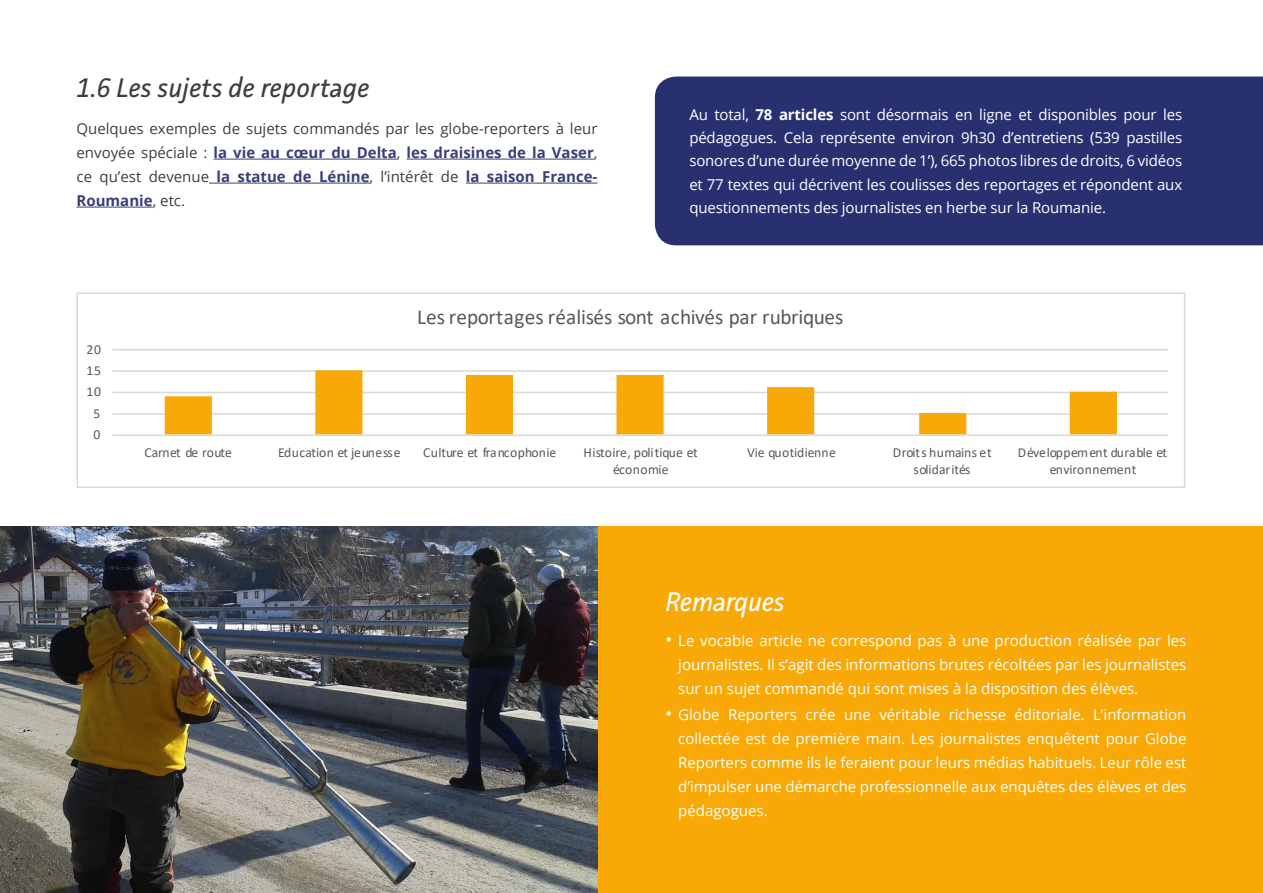
<style>
.page{position:relative;width:1263px;height:893px;background:#fff}
.page>*{position:absolute;margin:0;border:0;box-sizing:border-box;transform-origin:0 0}
.t1{font:italic 27px "Facit";color:#3e3e3f}
.t2{font:italic 27px "Facit";letter-spacing:-.01em;color:#fff}
.t3{font:21.45px "Calibri";color:#595959}
.t4{font:15px/24px "Open Sans";color:#fff;text-align:justify}
.t5{font:15px/24px "Open Sans";color:#3e3e3f;text-align:justify}
.t6{font:13.8px/16.8px "Calibri";letter-spacing:-.005em;color:#595959;text-align:center}
.s1{font-weight:700;color:#3a3e79}
.s2{font-weight:700}
.s3{font-size:18px}
</style>
<div class="page">
<div style="left:655px;top:77px;width:608px;height:168px;background:#293070"></div>
<hr style="left:214px;top:159px;width:183px;height:1px;background:#3a3e79">
<hr style="left:407px;top:159px;width:187px;height:1px;background:#3a3e79">
<hr style="left:209px;top:183px;width:160px;height:1px;background:#3a3e79">
<hr style="left:466px;top:183px;width:131px;height:1px;background:#3a3e79">
<hr style="left:77px;top:207px;width:76px;height:1px;background:#3a3e79">
<hr style="left:112px;top:413px;width:1056px;height:2px;background:#d9d9d9">
<hr style="left:112px;top:392px;width:1056px;height:1px;background:#d9d9d9">
<hr style="left:112px;top:370px;width:1056px;height:2px;background:#d9d9d9">
<hr style="left:112px;top:349px;width:1056px;height:1px;background:#d9d9d9">
<svg style="left:165px;top:370px;width:952px;height:64px"></svg>
<hr style="left:112px;top:434px;width:1056px;height:2px;background:#d9d9d9">
<div style="left:77px;top:292px;width:1108px;height:196px;border:2px solid #d9d9d9"></div>
<div style="left:0;top:526px;width:1263px;height:367px;background:#f8a908"></div>
<img style="left:0;top:526px;width:597px;height:367px">
<h1 class="t1" style="left:77px;top:71px;width:295px">1.6 Les sujets de reportage</h1>
<p class="t5" style="left:77px;top:116px;width:522px">Quelques exemples de sujets commandés par les globe-reporters à leur envoyée spéciale : <span class="s1">la vie au cœur du Delta</span>, <span class="s1">les draisines de la Vaser</span>, ce qu’est devenue <span class="s1">la statue de Lénine</span>, l’intérêt de <span class="s1">la saison France-Roumanie</span>, etc.</p>
<p class="t4" style="left:689px;top:102px;width:494px;line-height:23.2px">Au total, <span class="s2">78 articles</span> sont désormais en ligne et disponibles pour les pédagogues. Cela représente environ 9h30 d’entretiens (539 pastilles sonores d’une durée moyenne de 1’), 665 photos libres de droits, 6 vidéos et 77 textes qui décrivent les coulisses des reportages et répondent aux questionnements des journalistes en herbe sur la Roumanie.</p>
<p class="t6" style="left:86px;top:340px;width:16px">20</p>
<p class="t6" style="left:86px;top:362px;width:16px">15</p>
<p class="t6" style="left:86px;top:383px;width:16px">10</p>
<p class="t6" style="left:93px;top:404px;width:8px">5</p>
<p class="t6" style="left:93px;top:426px;width:8px">0</p>
<h2 class="t3" style="left:417px;top:302px;width:428px">Les reportages réalisés sont achivés par rubriques</h2>
<p class="t6" style="left:144px;top:444px;width:89px">Carnet de route</p>
<p class="t6" style="left:278px;top:444px;width:124px">Education et jeunesse</p>
<p class="t6" style="left:423px;top:444px;width:135px">Culture et francophonie</p>
<p class="t6" style="left:583px;top:444px;width:116px">Histoire, politique et économie</p>
<p class="t6" style="left:747px;top:444px;width:90px">Vie quotidienne</p>
<p class="t6" style="left:893px;top:444px;width:100px">Droits humains et solidarités</p>
<p class="t6" style="left:1018px;top:444px;width:151px">Développement durable et environnement</p>
<h1 class="t2" style="left:665px;top:585px;width:121px">Remarques</h1>
<p class="t4" style="left:678px;top:628px;width:510px;text-indent:-13px"><span class="s3">•</span> Le vocable article ne correspond pas à une production réalisée par les journalistes. Il s’agit des informations brutes récoltées par les journalistes sur un sujet commandé qui sont mises à la disposition des élèves.</p>
<p class="t4" style="left:678px;top:702px;width:510px;text-indent:-13px"><span class="s3">•</span> Globe Reporters crée une véritable richesse éditoriale. L’information collectée est de première main. Les journalistes enquêtent pour Globe Reporters comme ils le feraient pour leurs médias habituels. Leur rôle est d’impulser une démarche professionnelle aux enquêtes des élèves et des pédagogues.</p>
</div>
